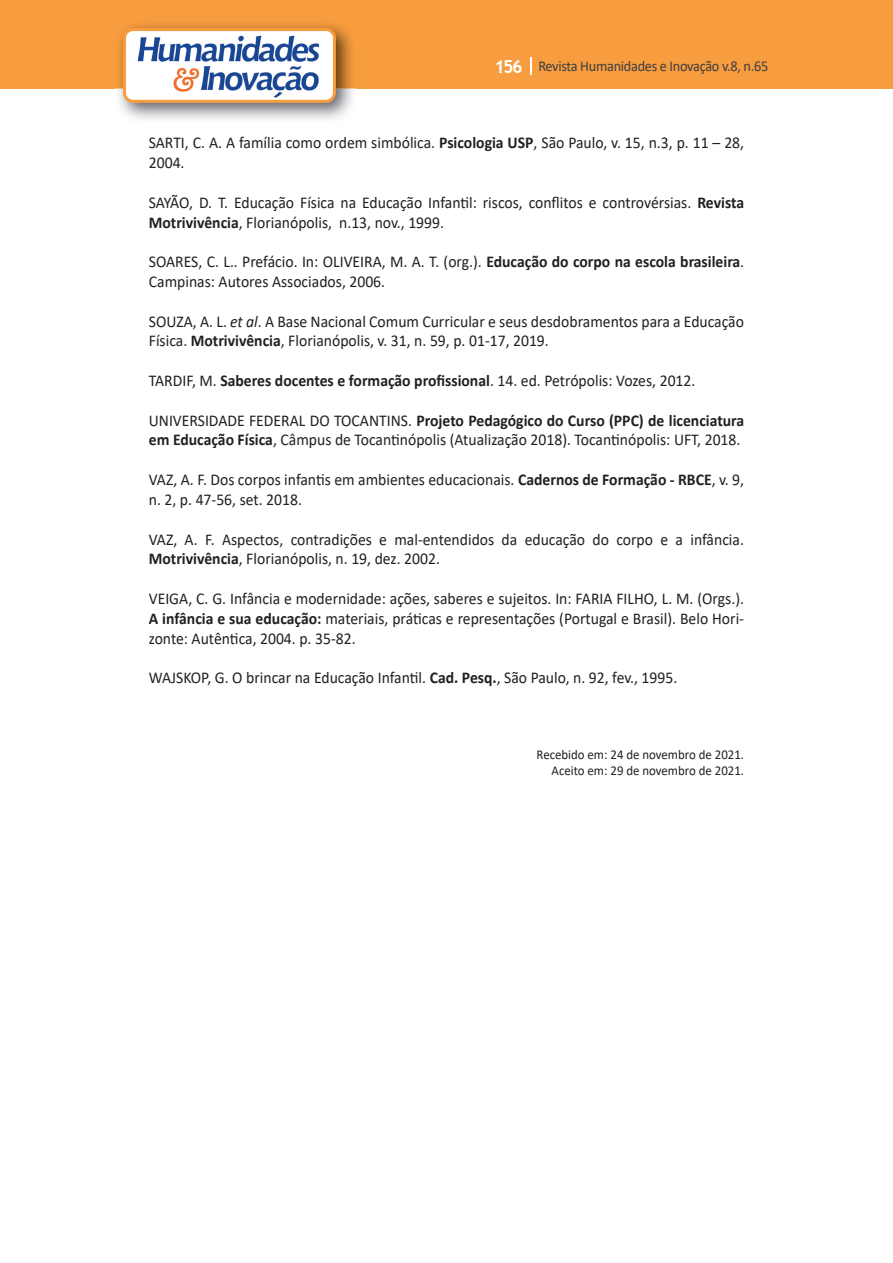
<style>
.page{position:relative;width:893px;height:1263px;background:#fff}
.page>*{position:absolute;margin:0;border:0;box-sizing:border-box;transform-origin:0 0}
.t1{font:16.5px/19.8px "Calibri";color:#231f20;scale:.95 1}
.t2{font:15px "Calibri";letter-spacing:-.02em;color:#3e3e3f;scale:.95 1}
.t3{font:13.5px/16.2px "Calibri";color:#231f20;text-align:right;scale:.95 1}
.s1{font-family:"Trebuchet MS";font-weight:700;font-size:18px;color:#fff}
.s2{font-weight:700}
.s3{font-style:italic}
</style>
<div class="page">
<div style="left:0;top:0;width:893px;height:88px;background:#f89d3f"></div>
<svg style="left:530px;top:57px;width:2px;height:18px"></svg>
<img style="left:115px;top:24px;width:241px;height:95px">
<div style="left:125px;top:30px;width:209px;height:71px;background:#fff;border-radius:9px"></div>
<img style="left:138px;top:35px;width:181px;height:62px">
<div style="left:123px;top:28px;width:213px;height:75px;border:3px solid #f89d3f;border-radius:9px"></div>
<p class="t2" style="left:495px;top:56px;width:290px"><span class="s1">156</span> Revista Humanidades e Inovação v.8, n.65</p>
<p class="t1" style="left:149px;top:133px;width:628px">SARTI, C. A. A famí lia como ordem simbó lica. <span class="s2">Psicologia USP</span>, Sã o Paulo, v. 15, n.3, p. 11 – 28,<br>2004.</p>
<p class="t1" style="left:149px;top:192px;width:628px">SAYÃ O, D. T. Educaç ã o Fí sica na Educaç ã o Infantil: riscos, conflitos e contrové rsias. <span class="s2">Revista<br>Motrivivê ncia</span>, Florianó polis, n.13, nov., 1999.</p>
<p class="t1" style="left:149px;top:251px;width:628px">SOARES, C. L.. Prefá cio. In: OLIVEIRA, M. A. T. (org.). <span class="s2">Educaç ã o do corpo na escola brasileira</span>.<br>Campinas: Autores Associados, 2006.</p>
<p class="t1" style="left:149px;top:311px;width:628px">SOUZA, A. L. <span class="s3">et al</span>. A Base Nacional Comum Curricular e seus desdobramentos para a Educação<br>Física. <span class="s2">Motrivivência</span>, Florianópolis, v. 31, n. 59, p. 01-17, 2019.</p>
<p class="t1" style="left:149px;top:370px;width:577px">TARDIF, M. <span class="s2">Saberes docentes e formação profissional</span>. 14. ed. Petrópolis: Vozes, 2012.</p>
<p class="t1" style="left:149px;top:410px;width:628px">UNIVERSIDADE FEDERAL DO TOCANTINS. <span class="s2">Projeto Pedagógico do Curso (PPC) de licenciatura em Educação Física</span>, Câmpus de Tocantinópolis (Atualização 2018). Tocantinópolis: UFT, 2018.</p>
<p class="t1" style="left:149px;top:469px;width:628px">VAZ, A. F. Dos corpos infantis em ambientes educacionais. <span class="s2">Cadernos de Formaç ã o - RBCE</span>, v. 9, n. 2, p. 47-56, set. 2018.</p>
<p class="t1" style="left:149px;top:529px;width:628px">VAZ, A. F. Aspectos, contradiç õ es e mal-entendidos da educaç ã o do corpo e a infâ ncia.<br><span class="s2">Motrivivê ncia</span>, Florianó polis, n. 19, dez. 2002.</p>
<p class="t1" style="left:149px;top:588px;width:628px;text-align:justify">VEIGA, C. G. Infâ ncia e modernidade: açõ es, saberes e sujeitos. In: FARIA FILHO, L. M. (Orgs.).<br><span class="s2">A infâ ncia e sua educaç ã o:</span> materiais, prá ticas e representaç õ es (Portugal e Brasil). Belo Hori&shy;zonte: Autê ntica, 2004. p. 35-82.</p>
<p class="t1" style="left:149px;top:667px;width:558px">WAJSKOP, G. O brincar na Educação Infantil. <span class="s2">Cad. Pesq.</span>, São Paulo, n. 92, fev., 1995.</p>
<p class="t3" style="left:537px;top:746px;width:220px">Recebido em: 24 de novembro de 2021.<br>Aceito em: 29 de novembro de 2021.</p>
</div>
